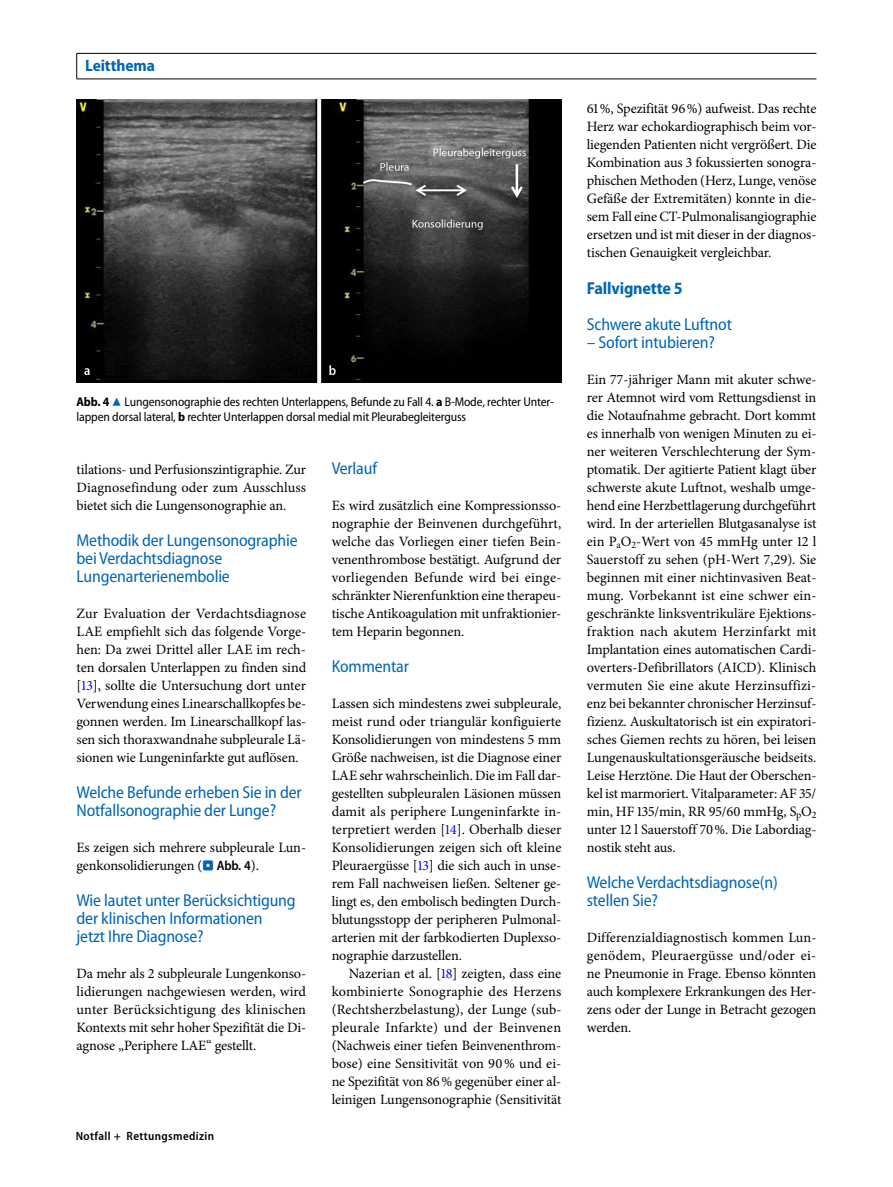
<style>
.page{position:relative;width:893px;height:1187px;background:#fff}
.page>*{position:absolute;margin:0;border:0;box-sizing:border-box;transform-origin:0 0}
.t1{font:semi-condensed 17.25px/18px "Myriad Pro";letter-spacing:-.01em;color:#0066b3}
.t2{font:700 semi-condensed 17.25px "Myriad Pro";letter-spacing:-.01em;color:#0066b3}
.t3{font:700 semi-condensed 16.5px "Myriad Pro";letter-spacing:-.005em;color:#0066b3}
.t4{font:14.25px/18px "Minion Pro";letter-spacing:-.01em;color:#000;text-align:justify}
.t5{font:semi-condensed 12.75px/15px "Myriad Pro";letter-spacing:-.01em;color:#000}
.t6{font:600 semi-condensed 12px "Myriad Pro";letter-spacing:.03em;color:#000}
.s1{font-weight:700}
.s2{font-family:"Blik Buttons";font-stretch:normal;font-size:13.5px;color:#0066b3}
.s3{color:#00f}
.s4{font-family:"Blik Buttons";font-size:13.5px;color:#0066b3}
.s5{font-family:"Myriad Pro";font-weight:600;font-stretch:semi-condensed;font-size:13.5px}
.s6{font-size:18px}
</style>
<div class="page">
<img style="left:77px;top:100px;width:484px;height:282px">
<hr style="left:77px;top:53px;width:739px;height:1px;background:#000">
<svg style="left:76px;top:54px;width:1px;height:25px"></svg>
<hr style="left:77px;top:79px;width:739px;height:1px;background:#000">
<p class="t3" style="left:85px;top:56px;width:71px">Leitthema</p>
<p class="t5" style="left:77px;top:394px;width:479px"><span class="s1">Abb. 4</span> <span class="s2">8</span> Lungensonographie des rechten Unterlappens, Befunde zu Fall 4. <span class="s1">a</span> B-Mode, rechter Unter&shy;lappen dorsal lateral, <span class="s1">b</span> rechter Unterlappen dorsal medial mit Pleurabegleiterguss</p>
<p class="t4" style="left:77px;top:460px;width:231px">tilations- und Perfusionszintigraphie. Zur Diagnosefindung oder zum Ausschluss bietet sich die Lungensonographie an.</p>
<p class="t1" style="left:77px;top:531px;width:223px">Methodik der Lungensonographie bei Verdachtsdiagnose<br>Lungenarterienembolie</p>
<p class="t4" style="left:77px;top:604px;width:231px">Zur Evaluation der Verdachtsdiagnose LAE empfiehlt sich das folgende Vorge&shy;hen: Da zwei Drittel aller LAE im rech&shy;ten dorsalen Unterlappen zu finden sind [<span class="s3">13</span>], sollte die Untersuchung dort unter Verwendung eines Linearschallkopfes be&shy;gonnen werden. Im Linearschallkopf las&shy;sen sich thoraxwandnahe subpleurale Lä&shy;sionen wie Lungeninfarkte gut auflösen.</p>
<p class="t1" style="left:77px;top:783px;width:227px">Welche Befunde erheben Sie in der<br>Notfallsonographie der Lunge?</p>
<p class="t4" style="left:77px;top:838px;width:231px">Es zeigen sich mehrere subpleurale Lun&shy;genkonsolidierungen (<span class="s4">.</span> <span class="s5">Abb. 4</span>).</p>
<p class="t1" style="left:77px;top:891px;width:221px">Wie lautet unter Berücksichtigung der klinischen Informationen<br>jetzt Ihre Diagnose?</p>
<p class="t4" style="left:77px;top:964px;width:231px">Da mehr als 2 subpleurale Lungenkonso&shy;lidierungen nachgewiesen werden, wird unter Berücksichtigung des klinischen Kontexts mit sehr hoher Spezifität die Di&shy;agnose „Periphere LAE“ gestellt.</p>
<p class="t6" style="left:59px;top:1129px;width:157px"><span class="s6">6</span> Notfall + Rettungsmedizin</p>
<p class="t1" style="left:332px;top:459px;width:47px">Verlauf</p>
<p class="t4" style="left:332px;top:496px;width:231px">Es wird zusätzlich eine Kompressionsso&shy;nographie der Beinvenen durchgeführt, welche das Vorliegen einer tiefen Bein&shy;venenthrombose bestätigt. Aufgrund der vorliegenden Befunde wird bei einge&shy;schränkter Nierenfunktion eine therapeu&shy;tische Antikoagulation mit unfraktionier&shy;tem Heparin begonnen.</p>
<p class="t1" style="left:332px;top:657px;width:79px">Kommentar</p>
<p class="t4" style="left:332px;top:694px;width:231px">Lassen sich mindestens zwei subpleurale, meist rund oder triangulär konfiguierte Konsolidierungen von mindestens 5 mm Größe nachweisen, ist die Diagnose einer LAE sehr wahrscheinlich. Die im Fall dar&shy;gestellten subpleuralen Läsionen müssen damit als periphere Lungeninfarkte in&shy;terpretiert werden [<span class="s3">14</span>]. Oberhalb dieser Konsolidierungen zeigen sich oft kleine Pleuraergüsse [<span class="s3">13</span>] die sich auch in unse&shy;rem Fall nachweisen ließen. Seltener ge&shy;lingt es, den embolisch bedingten Durch&shy;blutungsstopp der peripheren Pulmonal&shy;arterien mit der farbkodierten Duplexso&shy;nographie darzustellen.</p>
<p class="t4" style="left:332px;top:964px;width:231px;text-indent:17px">Nazerian et al. [<span class="s3">18</span>] zeigten, dass eine kombinierte Sonographie des Herzens (Rechtsherzbelastung), der Lunge (sub&shy;pleurale Infarkte) und der Beinvenen (Nachweis einer tiefen Beinvenenthrom&shy;bose) eine Sensitivität von 90% und ei&shy;ne Spezifität von 86% gegenüber einer al&shy;leinigen Lungensonographie (Sensitivität</p>
<p class="t4" style="left:587px;top:100px;width:231px">61%, Spezifität 96%) aufweist. Das rechte Herz war echokardiographisch beim vor&shy;liegenden Patienten nicht vergrößert. Die Kombination aus 3 fokussierten sonogra&shy;phischen Methoden (Herz, Lunge, venöse Gefäße der Extremitäten) konnte in die&shy;sem Fall eine CT-Pulmonalisangiographie ersetzen und ist mit dieser in der diagnos&shy;tischen Genauigkeit vergleichbar.</p>
<p class="t2" style="left:587px;top:278px;width:98px">Fallvignette 5</p>
<p class="t1" style="left:587px;top:315px;width:147px">Schwere akute Luftnot</p>
<p class="t1" style="left:587px;top:333px;width:130px">– Sofort intubieren?</p>
<p class="t4" style="left:587px;top:370px;width:231px">Ein 77-jähriger Mann mit akuter schwe&shy;rer Atemnot wird vom Rettungsdienst in die Notaufnahme gebracht. Dort kommt es innerhalb von wenigen Minuten zu ei&shy;ner weiteren Verschlechterung der Sym&shy;ptomatik. Der agitierte Patient klagt über schwerste akute Luftnot, weshalb umge&shy;hend eine Herzbettlagerung durchgeführt wird. In der arteriellen Blutgasanalyse ist ein P<sub>a</sub>O<sub>2</sub>-Wert von 45 mmHg unter 12 l Sauerstoff zu sehen (pH-Wert 7,29). Sie beginnen mit einer nichtinvasiven Beat&shy;mung. Vorbekannt ist eine schwer ein&shy;geschränkte linksventrikuläre Ejektions&shy;fraktion nach akutem Herzinfarkt mit Implantation eines automatischen Cardi&shy;overters-Defibrillators (AICD). Klinisch vermuten Sie eine akute Herzinsuffizi&shy;enz bei bekannter chronischer Herzinsuf&shy;fizienz. Auskultatorisch ist ein expiratori&shy;sches Giemen rechts zu hören, bei leisen Lungenauskultationsgeräusche beidseits.<br>Leise Herztöne. Die Haut der Oberschen&shy;kel ist marmoriert. Vitalparameter: AF 35/ min, HF 135/min, RR 95/60 mmHg, S<sub>p</sub>O<sub>2 </sub>unter 12 l Sauerstoff 70%. Die Labordiag&shy;nostik steht aus.</p>
<p class="t1" style="left:587px;top:873px;width:192px">Welche Verdachtsdiagnose(n) stellen Sie?</p>
<p class="t4" style="left:587px;top:928px;width:231px">Differenzialdiagnostisch kommen Lun&shy;genödem, Pleuraergüsse und/oder ei&shy;ne Pneumonie in Frage. Ebenso könnten auch komplexere Erkrankungen des Her&shy;zens oder der Lunge in Betracht gezogen werden.</p>
</div>
